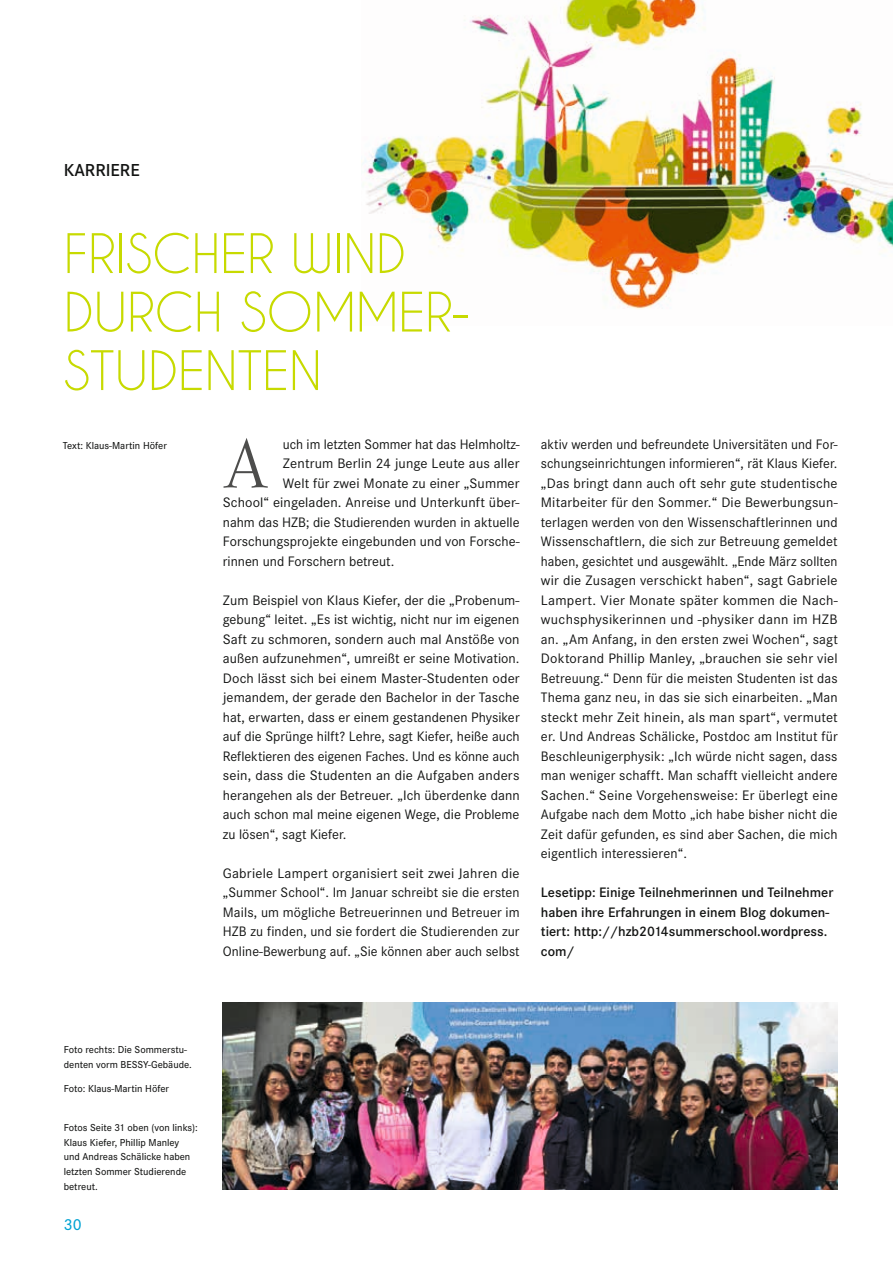
<style>
.page{position:relative;width:893px;height:1263px;background:#fff}
.page>*{position:absolute;margin:0;border:0;box-sizing:border-box;transform-origin:0 0}
.t1{font:300 72.6px "Corporate A";color:#4d4d4c}
.t2{font:51px/58.5px "Caviar Dreams";color:#c7da00}
.t3{font:600 18px "Corporate S";color:#131413}
.t4{font:500 16.5px "Corporate S";color:#00a3d3}
.t5{font:14.25px/19.5px "Corporate S";color:#131413;text-align:justify}
.t6{font:600 14.25px/19.5px "Corporate S";color:#131413}
.t7{font:500 10.5px/14.7px "Corporate S";color:#131413}
</style>
<div class="page">
<img style="left:363px;top:0;width:530px;height:309px">
<img style="left:223px;top:1002px;width:615px;height:188px">
<p class="t3" style="left:64px;top:159px;width:77px">KARRIERE</p>
<h2 class="t2" style="left:64px;top:223px;width:409px">FRISCHER WIND<br>DURCH SOMMER-<br>STUDENTEN</h2>
<p class="t7" style="left:63px;top:438px;width:105px">Text: Klaus-Martin Höfer</p>
<h1 class="t1" style="left:223px;top:424px;width:47px">A</h1>
<p class="t5" style="left:283px;top:434px;width:238px">uch im letzten Sommer hat das Helmholtz-</p>
<p class="t5" style="left:283px;top:454px;width:238px">Zentrum Berlin 24 junge Leute aus aller</p>
<p class="t5" style="left:283px;top:473px;width:238px">Welt für zwei Monate zu einer „Summer</p>
<p class="t5" style="left:223px;top:493px;width:298px">School“ eingeladen. Anreise und Unterkunft über-</p>
<p class="t5" style="left:223px;top:512px;width:298px">nahm das HZB; die Studierenden wurden in aktuelle</p>
<p class="t5" style="left:223px;top:532px;width:298px">Forschungsprojekte eingebunden und von Forsche-</p>
<p class="t5" style="left:223px;top:551px;width:173px">rinnen und Forschern betreut.</p>
<p class="t5" style="left:223px;top:590px;width:298px">Zum Beispiel von Klaus Kiefer, der die „Probenum&shy;gebung“ leitet. „Es ist wichtig, nicht nur im eigenen Saft zu schmoren, sondern auch mal Anstöße von außen aufzunehmen“, umreißt er seine Motivation.<br>Doch lässt sich bei einem Master-Studenten oder jemandem, der gerade den Bachelor in der Tasche hat, erwarten, dass er einem gestandenen Physiker auf die Sprünge hilft? Lehre, sagt Kiefer, heiße auch Reflektieren des eigenen Faches. Und es könne auch sein, dass die Studenten an die Aufgaben anders herangehen als der Betreuer. „Ich überdenke dann auch schon mal meine eigenen Wege, die Probleme zu lösen“, sagt Kiefer.</p>
<p class="t5" style="left:223px;top:863px;width:298px">Gabriele Lampert organisiert seit zwei Jahren die „Summer School“. Im Januar schreibt sie die ersten Mails, um mögliche Betreuerinnen und Betreuer im HZB zu finden, und sie fordert die Studierenden zur Online-Bewerbung auf. „Sie können aber auch selbst</p>
<p class="t5" style="left:541px;top:434px;width:298px">aktiv werden und befreundete Universitäten und For&shy;schungseinrichtungen informieren“, rät Klaus Kiefer. „Das bringt dann auch oft sehr gute studentische Mitarbeiter für den Sommer.“ Die Bewerbungsun&shy;terlagen werden von den Wissenschaftlerinnen und Wissenschaftlern, die sich zur Betreuung gemeldet haben, gesichtet und ausgewählt. „Ende März sollten wir die Zusagen verschickt haben“, sagt Gabriele Lampert. Vier Monate später kommen die Nach&shy;wuchsphysikerinnen und -physiker dann im HZB an. „Am Anfang, in den ersten zwei Wochen“, sagt Doktorand Phillip Manley, „brauchen sie sehr viel Betreuung.“ Denn für die meisten Studenten ist das Thema ganz neu, in das sie sich einarbeiten. „Man steckt mehr Zeit hinein, als man spart“, vermutet er. Und Andreas Schälicke, Postdoc am Institut für Beschleunigerphysik: „Ich würde nicht sagen, dass man weniger schafft. Man schafft vielleicht andere Sachen.“ Seine Vorgehensweise: Er überlegt eine Aufgabe nach dem Motto „ich habe bisher nicht die Zeit dafür gefunden, es sind aber Sachen, die mich eigentlich interessieren“.</p>
<p class="t6" style="left:541px;top:883px;width:294px">Lesetipp: Einige Teilnehmerinnen und Teilnehmer haben ihre Erfahrungen in einem Blog dokumen&shy;tiert: http://hzb2014summerschool.wordpress. com/</p>
<p class="t7" style="left:64px;top:1042px;width:130px">Foto rechts: Die Sommerstu&shy;denten vorm BESSY-Gebäude.</p>
<p class="t7" style="left:64px;top:1081px;width:107px">Foto: Klaus-Martin Höfer</p>
<p class="t7" style="left:64px;top:1120px;width:136px">Fotos Seite 31 oben (von links):<br>Klaus Kiefer, Phillip Manley und Andreas Schälicke haben letzten Sommer Studierende betreut.</p>
<p class="t4" style="left:64px;top:1215px;width:19px">30</p>
</div>
